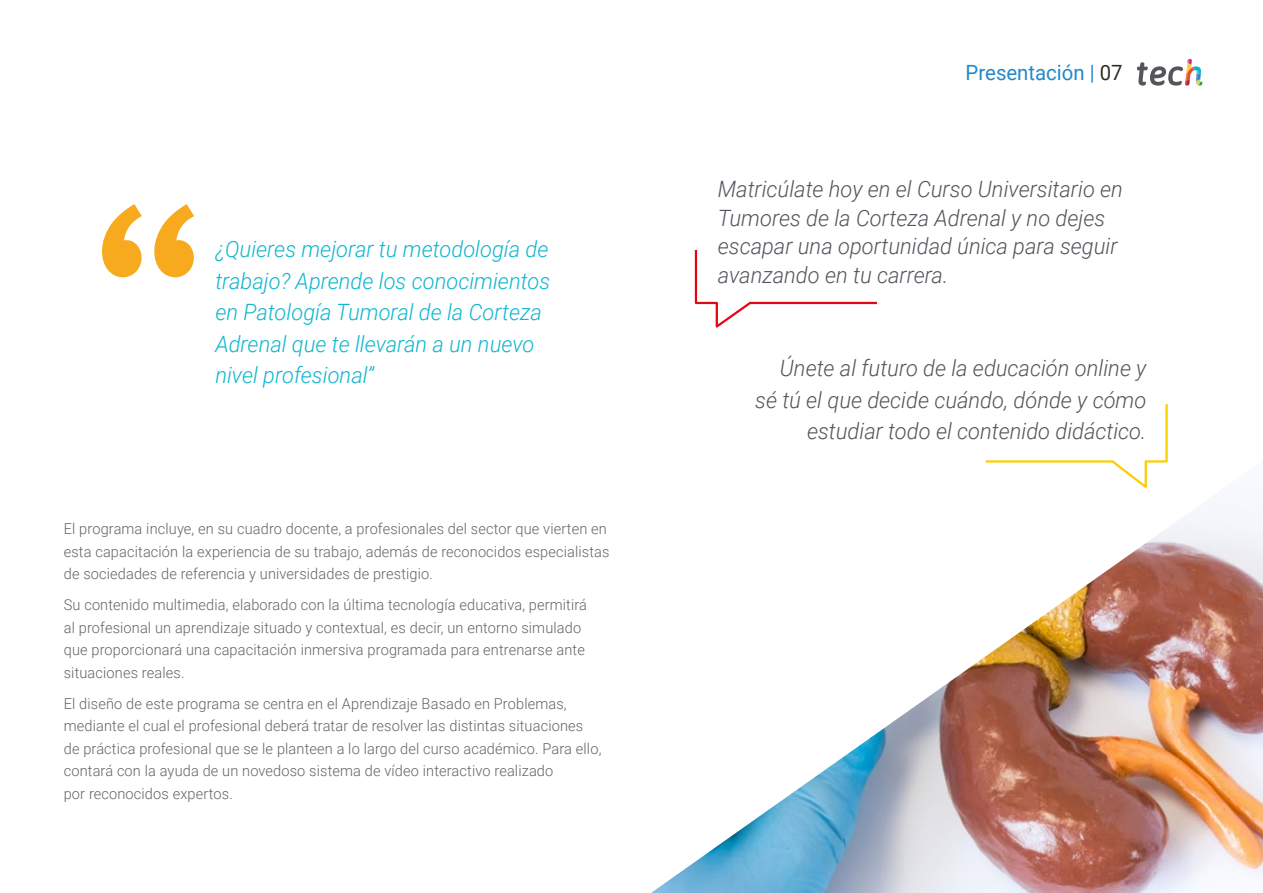
<style>
.page{position:relative;width:1263px;height:893px;background:#fff}
.page>*{position:absolute;margin:0;border:0;box-sizing:border-box;transform-origin:0 0}
.t1{font:italic 300 22.5px/28.5px "Roboto";color:#52555b;text-align:right}
.t2{font:italic 300 22.5px/31.5px "Roboto";color:#0fb6cf}
.t3{font:21px "Roboto";color:#2488c9}
.t4{font:300 15px/22.5px "Roboto";letter-spacing:.01em;color:#61646a}
.s1{color:#312e20}
</style>
<div class="page">
<svg style="left:102px;top:204px;width:92px;height:73px"></svg>
<img style="left:651px;top:488px;width:612px;height:405px">
<svg style="left:1137px;top:59px;width:65px;height:27px"></svg>
<svg style="left:983px;top:404px;width:186px;height:87px"></svg>
<svg style="left:694px;top:250px;width:183px;height:78px"></svg>
<h1 class="t2" style="left:215px;top:233px;width:336px">¿Quieres mejorar tu metodología de trabajo? Aprende los conocimientos en Patología Tumoral de la Corteza<br>Adrenal que te llevarán a un nuevo nivel profesional”</h1>
<p class="t4" style="left:64px;top:517px;width:547px">El programa incluye, en su cuadro docente, a profesionales del sector que vierten en esta capacitación la experiencia de su trabajo, además de reconocidos especialistas de sociedades de referencia y universidades de prestigio.</p>
<p class="t4" style="left:64px;top:593px;width:525px">Su contenido multimedia, elaborado con la última tecnología educativa, permitirá al profesional un aprendizaje situado y contextual, es decir, un entorno simulado que proporcionará una capacitación inmersiva programada para entrenarse ante situaciones reales.</p>
<p class="t4" style="left:64px;top:692px;width:539px">El diseño de este programa se centra en el Aprendizaje Basado en Problemas, mediante el cual el profesional deberá tratar de resolver las distintas situaciones de práctica profesional que se le planteen a lo largo del curso académico. Para ello, contará con la ayuda de un novedoso sistema de vídeo interactivo realizado<br>por reconocidos expertos.</p>
<h2 class="t3" style="left:966px;top:57px;width:159px">Presentación | <span class="s1">07</span></h2>
<h1 class="t1" style="left:718px;top:174px;width:407px;text-align:left">Matricúlate hoy en el Curso Universitario en Tumores de la Corteza Adrenal y no dejes escapar una oportunidad única para seguir avanzando en tu carrera.</h1>
<h1 class="t1" style="left:755px;top:352px;width:393px;line-height:31.5px">Únete al futuro de la educación online y sé tú el que decide cuándo, dónde y cómo estudiar todo el contenido didáctico.</h1>
</div>
